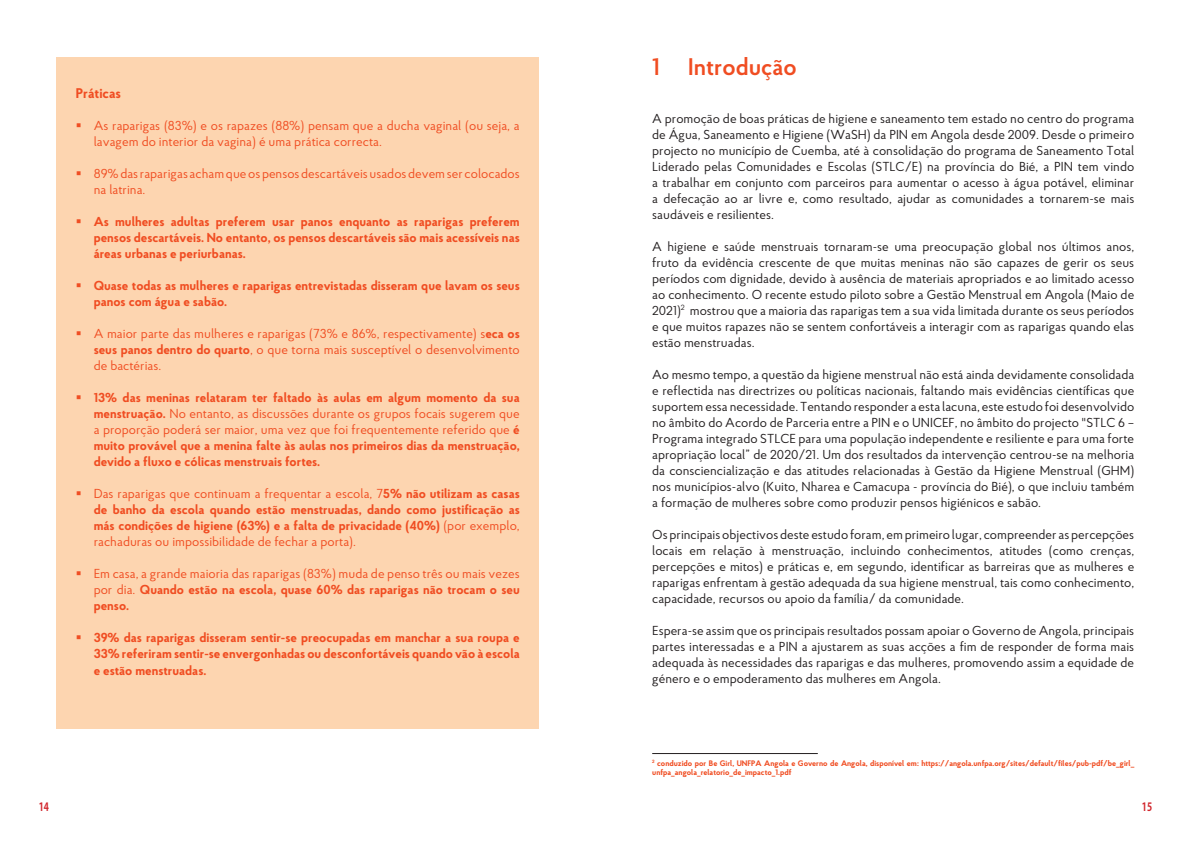
<style>
.page{position:relative;width:1191px;height:842px;background:#fff}
.page>*{position:absolute;margin:0;border:0;box-sizing:border-box;transform-origin:0 0}
.t1{font:600 24px "Proba Pro";color:#f04d22}
.t2{font:700 14px "Proba Pro";color:#f04d22}
.t3{font:13px/16px "Proba Pro";color:#231f20;text-align:justify}
.t4{font:700 13px/16px "Proba Pro";color:#f04d22;text-align:justify}
.t5{font:13px/16px "Proba Pro";color:#f04d22}
.t6{font:700 11.3px "Koz Go Pro";color:#d1232a;scale:.79 1}
.t7{font:700 8px/9.6px "Proba Pro";color:#f04d22}
.s1{font-weight:700}
.s2{font-weight:400}
</style>
<div class="page">
<div style="left:57px;top:57px;width:482px;height:672px;background:#fdd5b0"></div>
<hr style="left:652px;top:753px;width:166px;height:1px;background:#231f20">
<p class="t2" style="left:76px;top:84px;width:47px">Práticas</p>
<p class="t5" style="left:94px;top:117px;width:427px;text-indent:-18px">▪ As raparigas (83%) e os rapazes (88%) pensam que a ducha vaginal (ou seja, a lavagem do interior da vagina) é uma prática correcta.</p>
<p class="t5" style="left:94px;top:165px;width:427px;text-indent:-18px">▪ 89% das raparigas acham que os pensos descartáveis usados devem ser colocados na latrina.</p>
<p class="t4" style="left:94px;top:213px;width:427px;text-indent:-18px">▪ As mulheres adultas preferem usar panos enquanto as raparigas preferem pensos descartáveis. No entanto, os pensos descartáveis são mais acessíveis nas áreas urbanas e periurbanas.</p>
<p class="t4" style="left:94px;top:277px;width:427px;text-indent:-18px">▪ Quase todas as mulheres e raparigas entrevistadas disseram que lavam os seus panos com água e sabão.</p>
<p class="t5" style="left:94px;top:326px;width:427px;text-align:justify;text-indent:-18px">▪ A maior parte das mulheres e raparigas (73% e 86%, respectivamente) s<span class="s1">eca os seus panos dentro do quarto</span>, o que torna mais susceptível o desenvolvimento de bactérias.</p>
<p class="t4" style="left:94px;top:389px;width:427px;text-indent:-18px">▪ 13% das meninas relataram ter faltado às aulas em algum momento da sua menstruação. <span class="s2">No entanto, as discussões durante os grupos focais sugerem que a proporção poderá ser maior, uma vez que foi frequentemente referido que</span> é muito provável que a menina falte às aulas nos primeiros dias da menstruação, devido a fluxo e cólicas menstruais fortes.</p>
<p class="t4" style="left:94px;top:485px;width:427px;text-indent:-18px">▪ <span class="s2">Das raparigas que continuam a frequentar a escola, 7</span>5% não utilizam as casas de banho da escola quando estão menstruadas, dando como justificação as más condições de higiene (63%) e a falta de privacidade (40%) <span class="s2">(por exemplo, rachaduras ou impossibilidade de fechar a porta).</span></p>
<p class="t5" style="left:94px;top:566px;width:427px;text-align:justify;text-indent:-18px">▪ Em casa, a grande maioria das raparigas (83%) muda de penso três ou mais vezes por dia. <span class="s1">Quando estão na escola, quase 60% das raparigas não trocam o seu penso.</span></p>
<p class="t4" style="left:94px;top:629px;width:427px;text-indent:-18px">▪ 39% das raparigas disseram sentir-se preocupadas em manchar a sua roupa e 33% referiram sentir-se envergonhadas ou desconfortáveis quando vão à escola e estão menstruadas.</p>
<h1 class="t1" style="left:652px;top:50px;width:146px">1 Introdução</h1>
<p class="t3" style="left:652px;top:110px;width:483px">A promoção de boas práticas de higiene e saneamento tem estado no centro do programa de Água, Saneamento e Higiene (WaSH) da PIN em Angola desde 2009. Desde o primeiro projecto no município de Cuemba, até à consolidação do programa de Saneamento Total Liderado pelas Comunidades e Escolas (STLC/E) na província do Bié, a PIN tem vindo a trabalhar em conjunto com parceiros para aumentar o acesso à água potável, eliminar a defecação ao ar livre e, como resultado, ajudar as comunidades a tornarem-se mais saudáveis e resilientes.</p>
<p class="t3" style="left:652px;top:238px;width:483px">A higiene e saúde menstruais tornaram-se uma preocupação global nos últimos anos, fruto da evidência crescente de que muitas meninas não são capazes de gerir os seus períodos com dignidade, devido à ausência de materiais apropriados e ao limitado acesso ao conhecimento. O recente estudo piloto sobre a Gestão Menstrual em Angola (Maio de 2021)<sup>2</sup> mostrou que a maioria das raparigas tem a sua vida limitada durante os seus períodos e que muitos rapazes não se sentem confortáveis a interagir com as raparigas quando elas estão menstruadas.</p>
<p class="t3" style="left:652px;top:366px;width:483px">Ao mesmo tempo, a questão da higiene menstrual não está ainda devidamente consolidada e reflectida nas directrizes ou políticas nacionais, faltando mais evidências científicas que suportem essa necessidade. Tentando responder a esta lacuna, este estudo foi desenvolvido no âmbito do Acordo de Parceria entre a PIN e o UNICEF, no âmbito do projecto "STLC 6 – Programa integrado STLCE para uma população independente e resiliente e para uma forte apropriação local” de 2020/21. Um dos resultados da intervenção centrou-se na melhoria da consciencialização e das atitudes relacionadas à Gestão da Higiene Menstrual (GHM) nos municípios-alvo (Kuito, Nharea e Camacupa - província do Bié), o que incluiu também a formação de mulheres sobre como produzir pensos higiénicos e sabão.</p>
<p class="t3" style="left:652px;top:526px;width:483px">Os principais objectivos deste estudo foram, em primeiro lugar, compreender as percepções locais em relação à menstruação, incluindo conhecimentos, atitudes (como crenças, percepções e mitos) e práticas e, em segundo, identificar as barreiras que as mulheres e raparigas enfrentam à gestão adequada da sua higiene menstrual, tais como conhecimento, capacidade, recursos ou apoio da família/ da comunidade.</p>
<p class="t3" style="left:652px;top:622px;width:483px">Espera-se assim que os principais resultados possam apoiar o Governo de Angola, principais partes interessadas e a PIN a ajustarem as suas acções a fim de responder de forma mais adequada às necessidades das raparigas e das mulheres, promovendo assim a equidade de género e o empoderamento das mulheres em Angola.</p>
<p class="t7" style="left:652px;top:758px;width:483px"><sup>2</sup> conduzido por Be Girl, UNFPA Angola e Governo de Angola, disponível em: https://angola.unfpa.org/sites/default/files/pub-pdf/be_girl_ unfpa_angola_relatorio_de_impacto_1.pdf</p>
<p class="t6" style="left:39px;top:800px;width:15px">14</p>
<p class="t6" style="left:1141px;top:800px;width:15px">15</p>
</div>
